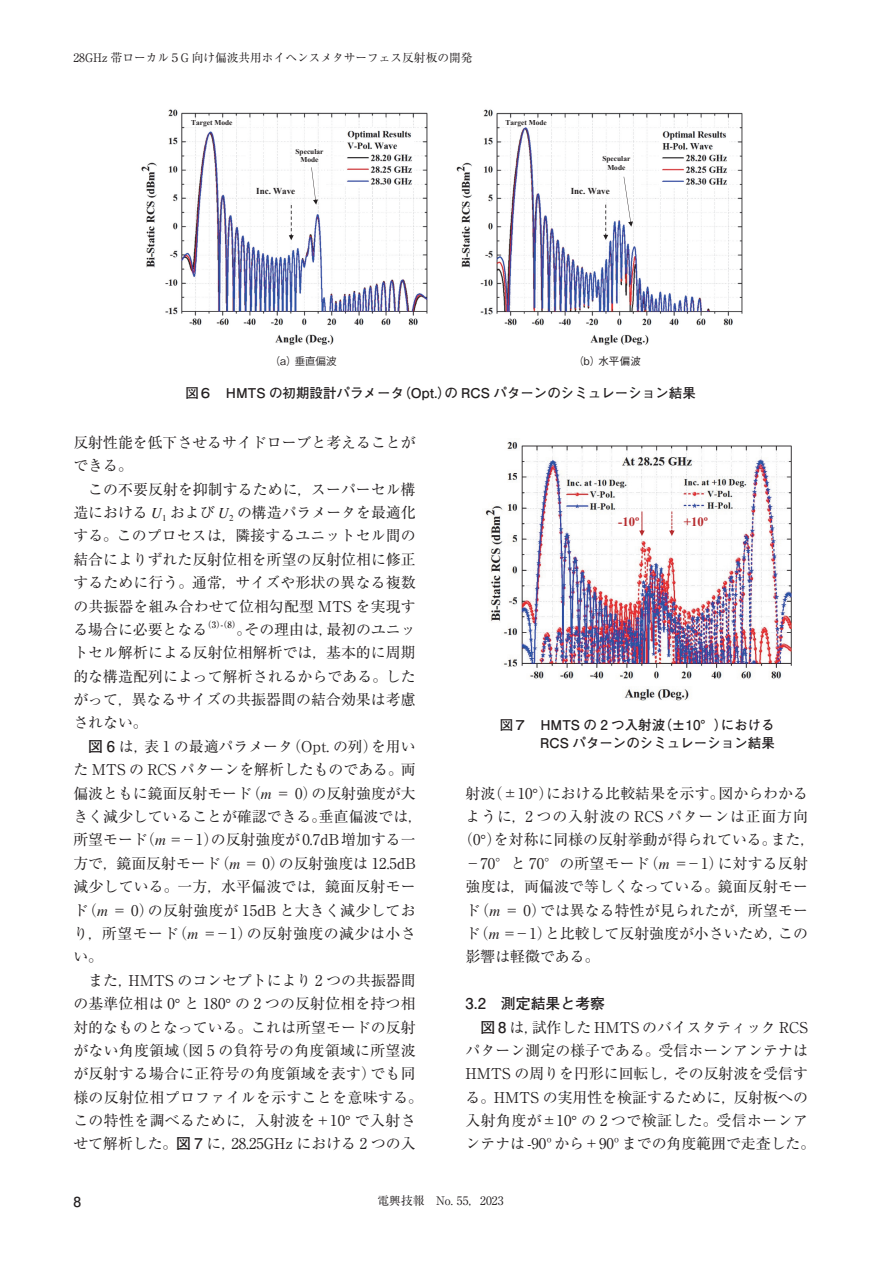
<style>
.page{position:relative;width:893px;height:1263px;background:#fff}
.page>*{position:absolute;margin:0;border:0;box-sizing:border-box;transform-origin:0 0}
.t1{font:14.85px/23.4px "Ryumin Pro Regular 90 pv RKSJ H";letter-spacing:.005em;color:#231f20}
.t2{font:14.85px "Ryumin Pro Regular 90 pv RKSJ H";letter-spacing:.06em;color:#231f20}
.t3{font:14.85px "Futo Go B101 Pro Bold 90 pv RKSJ H";color:#231f20}
.t4{font:13.8px "Futo Go B101 Pro Bold 90 pv RKSJ H";color:#231f20}
.t5{font:13.5px/18px "Futo Go B101 Pr 5 Bold 90 pv RKSJ H";color:#231f20}
.t6{font:700 12.75px "Times New Roman";color:#b62b2e}
.t7{font:11.7px "Ryumin Pro Regular 90 pv RKSJ H";color:#231f20}
.t8{font:10.5px "Koz Go Pr 6 N Regular 90 pv RKSJ H";color:#231f20}
.t9{font:10.5px "Gothic BBB Pro Medium 90 pv RKSJ H";color:#231f20}
.t10{font:700 9px "Times New Roman";color:#231f20}
.t11{font:9px "Ryumin Pro Bold 90 pv RKSJ H";color:#231f20}
.t12{font:700 7.35px/8.9px "Times New Roman";color:#231f20;text-align:center}
.s1{font-family:"Gothic BBB Pro Medium 90 pv RKSJ H"}
.s2{font-family:"Times";font-style:italic}
.s3{font-family:"Futo Go B101 Pro Bold 90 pv RKSJ H"}
.s4{font-family:"Times"}
</style>
<div class="page">
<img style="left:141px;top:109px;width:286px;height:236px">
<img style="left:456px;top:109px;width:287px;height:237px">
<svg style="left:289px;top:205px;width:5px;height:35px"></svg>
<svg style="left:603px;top:205px;width:5px;height:35px"></svg>
<svg style="left:311px;top:167px;width:7px;height:38px"></svg>
<svg style="left:624px;top:177px;width:9px;height:50px"></svg>
<img style="left:485px;top:441px;width:307px;height:259px">
<svg style="left:639px;top:511px;width:6px;height:25px"></svg>
<svg style="left:669px;top:511px;width:6px;height:25px"></svg>
<p class="t7" style="left:73px;top:54px;width:401px">28GHz 帯ローカル５G 向け偏波共用ホイヘンスメタサーフェス反射板の開発</p>
<p class="t12" style="left:191px;top:118px;width:43px">Target Mode</p>
<p class="t12" style="left:506px;top:118px;width:43px">Target Mode</p>
<p class="t12" style="left:296px;top:147px;width:29px">Specular<br>Mode</p>
<p class="t12" style="left:602px;top:154px;width:29px">Specular<br>Mode</p>
<p class="t10" style="left:256px;top:186px;width:41px">Inc. Wave</p>
<p class="t10" style="left:571px;top:186px;width:41px">Inc. Wave</p>
<p class="t8" style="left:270px;top:357px;width:68px"><span class="s1">（a）</span>垂直偏波</p>
<p class="t9" style="left:573px;top:357px;width:69px">（b）水平偏波</p>
<p class="t5" style="left:185px;top:385px;width:512px">図６　HMTS の初期設計パラメータ（Opt.）の RCS パターンのシミュレーション結果</p>
<p class="t1" style="left:73px;top:432px;width:344px">反射性能を低下させるサイドローブと考えることができる。<br>　この不要反射を抑制するために，スーパーセル構造における <span class="s2">U</span><sub>1</sub> および <span class="s2">U</span><sub>2</sub> の構造パラメータを最適化する。このプロセスは，隣接するユニットセル間の結合によりずれた反射位相を所望の反射位相に修正するために行う。通常，サイズや形状の異なる複数の共振器を組み合わせて位相勾配型 MTS を実現する場合に必要となる</p>
<p class="t11" style="left:203px;top:621px;width:40px">（3）（8）</p>
<p class="t11" style="left:221px;top:621px;width:4px">-</p>
<p class="t1" style="left:73px;top:620px;width:344px;text-align:justify;text-indent:163px">。その理由は，最初のユニットセル解析による反射位相解析では，基本的に周期的な構造配列によって解析されるからである。したがって，異なるサイズの共振器間の結合効果は考慮されない。</p>
<p class="t1" style="left:73px;top:736px;width:351px;text-indent:15px"><span class="s3">図 6</span> は，表 1 の最適パラメータ（Opt. の列）を用いた MTS の RCS パターンを解析したものである。両偏波ともに鏡面反射モード（<span class="s2">m</span> = 0）の反射強度が大きく減少していることが確認できる。垂直偏波では，所望モード（<span class="s2">m</span> =－1）の反射強度が 0.7dB 増加する一方で，鏡面反射モード（<span class="s2">m</span> = 0）の反射強度は 12.5dB減少している。一方，水平偏波では，鏡面反射モード（<span class="s2">m</span> = 0）の反射強度が 15dB と大きく減少しており，所望モード（<span class="s2">m</span> =－1）の反射強度の減少は小さい。<br>　また，HMTS のコンセプトにより 2 つの共振器間の基準位相は 0<span class="s4">°</span> と 180<span class="s4">°</span> の 2 つの反射位相を持つ相対的なものとなっている。これは所望モードの反射がない角度領域（図 5 の負符号の角度領域に所望波が反射する場合に正符号の角度領域を表す）でも同様の反射位相プロファイルを示すことを意味する。この特性を調べるために，入射波を＋10<span class="s4">°</span> で入射させて解析した。<span class="s3">図 7</span> に，28.25GHz における 2 つの入</p>
<p class="t6" style="left:618px;top:514px;width:23px">-10º</p>
<p class="t6" style="left:684px;top:514px;width:26px">+10º</p>
<p class="t5" style="left:500px;top:718px;width:277px">図７　HMTS の 2 つ入射波（±10°）における　　　RCS パターンのシミュレーション結果</p>
<p class="t1" style="left:466px;top:783px;width:344px">射波（±10<span class="s4">°</span>）における比較結果を示す。図からわかる</p>
<p class="t2" style="left:466px;top:811px;width:344px">ように，2 つの入射波の RCS パターンは正面方向</p>
<p class="t1" style="left:458px;top:830px;width:359px">（0<span class="s4">°</span>）を対称に同様の反射挙動が得られている。また，</p>
<p class="t1" style="left:466px;top:853px;width:344px">－70°と 70°の所望モード（<span class="s2">m</span> =－1）に対する反射</p>
<p class="t1" style="left:466px;top:877px;width:344px">強度は，両偏波で等しくなっている。鏡面反射モー</p>
<p class="t1" style="left:466px;top:900px;width:344px">ド（<span class="s2">m</span> = 0）では異なる特性が見られたが，所望モー</p>
<p class="t1" style="left:466px;top:924px;width:344px">ド（<span class="s2">m</span> =－1）と比較して反射強度が小さいため，この</p>
<p class="t1" style="left:466px;top:947px;width:135px">影響は軽微である。</p>
<p class="t3" style="left:466px;top:998px;width:141px">3.2　測定結果と考察</p>
<p class="t1" style="left:466px;top:1017px;width:351px;text-align:center"><span class="s3">図8</span> は，試作した HMTS のバイスタティック RCS<br>パターン測定の様子である。受信ホーンアンテナは<br>HMTS の周りを円形に回転し，その反射波を受信する。HMTS の実用性を検証するために，反射板への入射角度が±10<span class="s4">°</span> の 2 つで検証した。受信ホーンアンテナは -90º から＋90º までの角度範囲で走査した。</p>
<p class="t4" style="left:73px;top:1197px;width:9px">8</p>
<p class="t7" style="left:378px;top:1196px;width:128px">電興技報　No. 55，2023</p>
</div>
